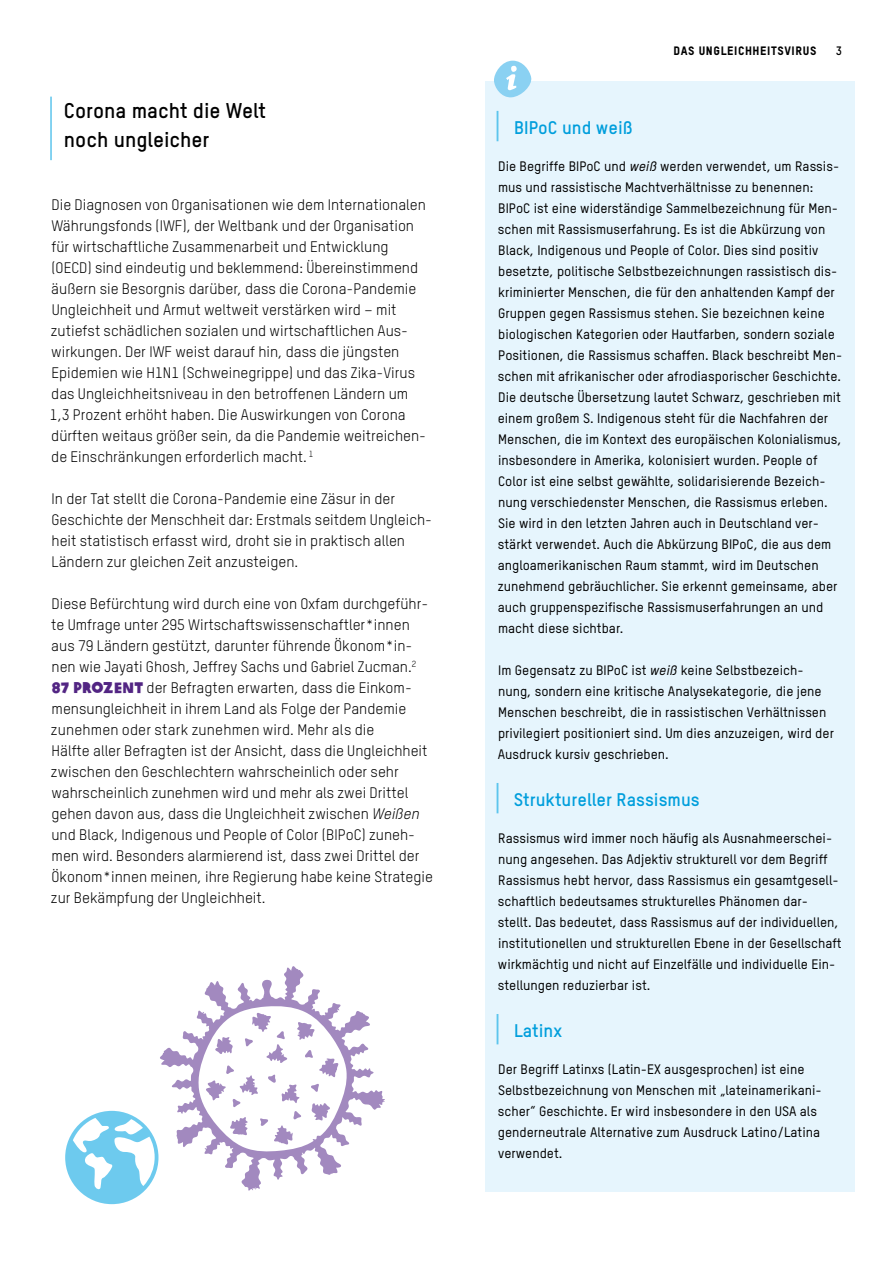
<style>
.page{position:relative;width:893px;height:1263px;background:#fff}
.page>*{position:absolute;margin:0;border:0;box-sizing:border-box;transform-origin:0 0}
.t1{font:700 21px/29.4px "Oxfam TSTARPRO";color:#000}
.t2{font:700 18px "Oxfam TSTARPRO";color:#009edc}
.t3{font:15px/21px "Oxfam TSTARPRO";color:#000}
.t4{font:500 13.5px/21px "Oxfam TSTARPRO";color:#000}
.t5{font:12px "Oxfam TSTARPRO Headline";letter-spacing:.05em;color:#000}
.t6{font:700 12px "Oxfam TSTARPRO";color:#000}
.s1{font-family:"Oxfam Global Headline";color:#522583}
.s2{font-style:italic}
</style>
<div class="page">
<svg style="left:65px;top:1111px;width:93px;height:93px"></svg>
<hr style="left:50px;top:97px;width:2px;height:63px;background:#5dc5ed">
<div style="left:485px;top:81px;width:370px;height:1110px;background:#e6f5fd"></div>
<hr style="left:497px;top:111px;width:1px;height:30px;background:#5dc5ed">
<hr style="left:497px;top:783px;width:1px;height:30px;background:#5dc5ed">
<hr style="left:497px;top:1014px;width:1px;height:30px;background:#5dc5ed">
<svg style="left:160px;top:966px;width:225px;height:225px"></svg>
<svg style="left:206px;top:1012px;width:133px;height:133px"></svg>
<svg style="left:494px;top:60px;width:38px;height:38px"></svg>
<h1 class="t1" style="left:64px;top:94px;width:204px">Corona macht die Welt noch ungleicher</h1>
<p class="t3" style="left:50px;top:193px;width:378px">Die Diagnosen von Organisationen wie dem Internationalen Währungsfonds (IWF), der Weltbank und der Organisation für wirtschaftliche Zusammenarbeit und Entwicklung (OECD) sind eindeutig und beklemmend: Übereinstimmend äußern sie Besorgnis darüber, dass die Corona-Pandemie Ungleichheit und Armut weltweit verstärken wird – mit zutiefst schädlichen sozialen und wirtschaftlichen Aus&shy;wirkungen. Der IWF weist darauf hin, dass die jüngsten Epidemien wie H1N1 (Schweinegrippe) und das Zika-Virus das Ungleichheitsniveau in den betroffenen Ländern um 1,3 Prozent erhöht haben. Die Auswirkungen von Corona dürften weitaus größer sein, da die Pandemie weitreichen&shy;de Einschränkungen erforderlich macht. <sup>1</sup></p>
<p class="t3" style="left:52px;top:487px;width:382px">In der Tat stellt die Corona-Pandemie eine Zäsur in der Geschichte der Menschheit dar: Erstmals seitdem Ungleich&shy;heit statistisch erfasst wird, droht sie in praktisch allen Ländern zur gleichen Zeit anzusteigen.</p>
<p class="t3" style="left:51px;top:592px;width:384px">Diese Befürchtung wird durch eine von Oxfam durchgeführ&shy;te Umfrage unter 295 Wirtschaftswissenschaftler*innen aus 79 Ländern gestützt, darunter führende Ökonom*in&shy;nen wie Jayati Ghosh, Jeffrey Sachs und Gabriel Zucman.<sup>2<br></sup><span class="s1">87 PROZENT</span> der Befragten erwarten, dass die Einkom&shy;mensungleichheit in ihrem Land als Folge der Pandemie zunehmen oder stark zunehmen wird. Mehr als die<br>Hälfte aller Befragten ist der Ansicht, dass die Ungleichheit zwischen den Geschlechtern wahrscheinlich oder sehr wahrscheinlich zunehmen wird und mehr als zwei Drittel gehen davon aus, dass die Ungleichheit zwischen <span class="s2">Weißen </span>und Black, Indigenous und People of Color (BIPoC) zuneh&shy;men wird. Besonders alarmierend ist, dass zwei Drittel der Ökonom*innen meinen, ihre Regierung habe keine Strategie zur Bekämpfung der Ungleichheit.</p>
<p class="t5" style="left:673px;top:42px;width:145px">DAS UNGLEICHHEITSVIRUS</p>
<p class="t6" style="left:836px;top:42px;width:8px">3</p>
<h2 class="t2" style="left:514px;top:114px;width:120px">BIPoC und weiß</h2>
<p class="t4" style="left:498px;top:154px;width:346px">Die Begriffe BIPoC und <span class="s2">weiß</span> werden verwendet, um Rassis&shy;mus und rassistische Machtverhältnisse zu benennen:<br>BIPoC ist eine widerständige Sammelbezeichnung für Men&shy;schen mit Rassismuserfahrung. Es ist die Abkürzung von Black, Indigenous und People of Color. Dies sind positiv besetzte, politische Selbstbezeichnungen rassistisch dis&shy;kriminierter Menschen, die für den anhaltenden Kampf der Gruppen gegen Rassismus stehen. Sie bezeichnen keine biologischen Kategorien oder Hautfarben, sondern soziale Positionen, die Rassismus schaffen. Black beschreibt Men&shy;schen mit afrikanischer oder afrodiasporischer Geschichte.<br>Die deutsche Übersetzung lautet Schwarz, geschrieben mit einem großem S. Indigenous steht für die Nachfahren der Menschen, die im Kontext des europäischen Kolonialismus, insbesondere in Amerika, kolonisiert wurden. People of Color ist eine selbst gewählte, solidarisierende Bezeich&shy;nung verschiedenster Menschen, die Rassismus erleben.<br>Sie wird in den letzten Jahren auch in Deutschland ver&shy;stärkt verwendet. Auch die Abkürzung BIPoC, die aus dem angloamerikanischen Raum stammt, wird im Deutschen zunehmend gebräuchlicher. Sie erkennt gemeinsame, aber auch gruppenspezifische Rassismuserfahrungen an und macht diese sichtbar.</p>
<p class="t4" style="left:498px;top:658px;width:338px">Im Gegensatz zu BIPoC ist <span class="s2">weiß</span> keine Selbstbezeich&shy;nung, sondern eine kritische Analysekategorie, die jene Menschen beschreibt, die in rassistischen Verhältnissen privilegiert positioniert sind. Um dies anzuzeigen, wird der Ausdruck kursiv geschrieben.</p>
<h2 class="t2" style="left:514px;top:786px;width:187px">Struktureller Rassismus</h2>
<p class="t4" style="left:498px;top:826px;width:345px">Rassismus wird immer noch häufig als Ausnahmeerschei&shy;nung angesehen. Das Adjektiv strukturell vor dem Begriff Rassismus hebt hervor, dass Rassismus ein gesamtgesell&shy;schaftlich bedeutsames strukturelles Phänomen dar&shy;stellt. Das bedeutet, dass Rassismus auf der individuellen, institutionellen und strukturellen Ebene in der Gesellschaft wirkmächtig und nicht auf Einzelfälle und individuelle Ein&shy;stellungen reduzierbar ist.</p>
<h2 class="t2" style="left:514px;top:1017px;width:50px">Latinx</h2>
<p class="t4" style="left:498px;top:1057px;width:325px">Der Begriff Latinxs (Latin-EX ausgesprochen) ist eine Selbstbezeichnung von Menschen mit „lateinamerikani&shy;scher“ Geschichte. Er wird insbesondere in den USA als genderneutrale Alternative zum Ausdruck Latino/Latina verwendet.</p>
</div>
